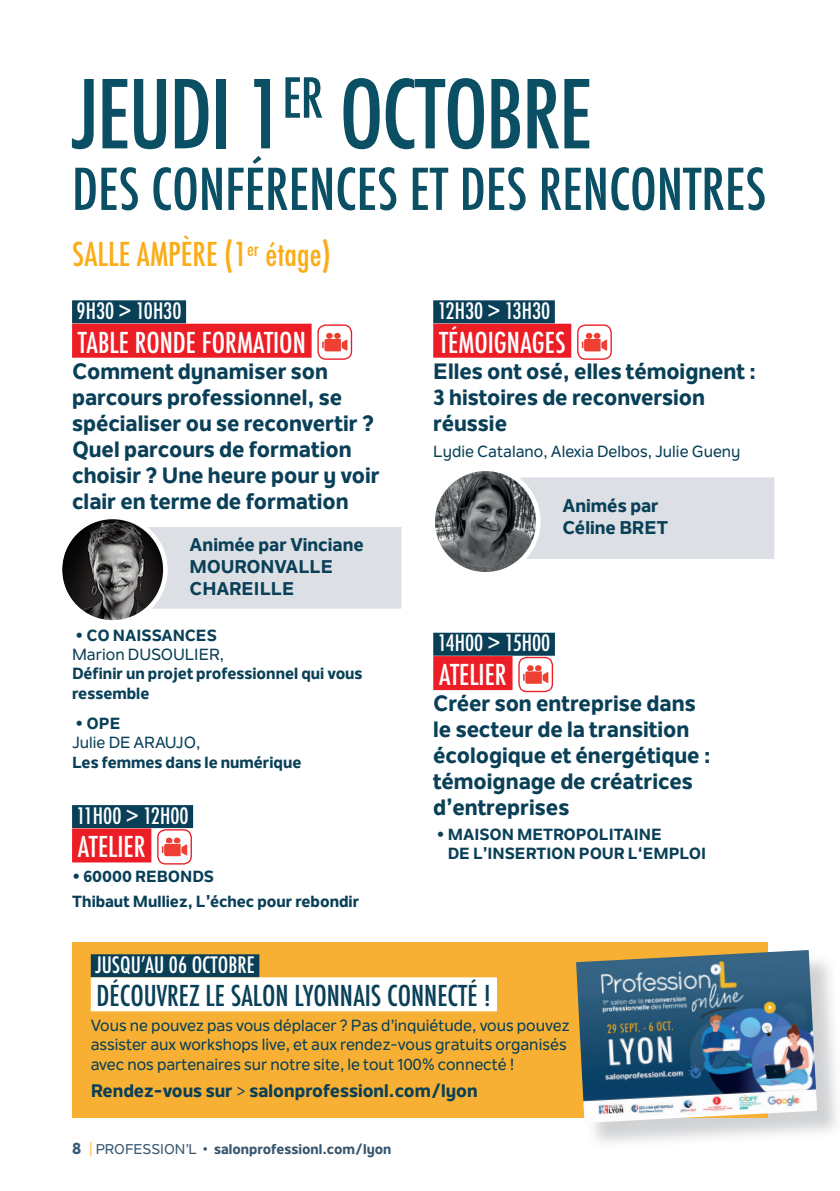
<style>
.page{position:relative;width:840px;height:1191px;background:#fff}
.page>*{position:absolute;margin:0;border:0;box-sizing:border-box;transform-origin:0 0}
.t1{font:500 condensed 92px "Futura";letter-spacing:-.02em;color:#0b4f64}
.t2{font:500 condensed 56px "Futura";color:#0b4f64}
.t3{font:500 condensed 32px "Futura";color:#faad19}
.t4{font:500 condensed 28px "Futura";color:#fff}
.t5{font:500 condensed 28px "Futura";color:#094058}
.t6{font:800 22px/26px "Nolan Next";color:#094058}
.t7{font:500 condensed 22px "Futura";color:#fff}
.t8{font:800 18.2px/22px "Nolan Next";color:#094058}
.t9{font:800 18px "Nolan Next";color:#094058}
.t10{font:500 16px/19.2px "Nolan Next";color:#094058}
.t11{font:800 16px/19.2px "Nolan Next";color:#094058}
.t12{font:800 14px "Nolan Next";color:#38576f}
.s1{font-weight:400}
.s2{font-size:16px}
.s3{font-weight:500;color:#fdbc4b}
.s4{font-weight:500}
</style>
<div class="page">
<div style="left:72px;top:300px;width:114px;height:23px;background:#094058"></div>
<div style="left:72px;top:324px;width:239px;height:34px;background:#ed1d26"></div>
<svg style="left:322px;top:333px;width:25px;height:18px"></svg>
<div style="left:317px;top:324px;width:35px;height:36px;border:1px solid #ed1d26;border-radius:8px"></div>
<div style="left:433px;top:300px;width:121px;height:23px;background:#094058"></div>
<div style="left:433px;top:324px;width:138px;height:34px;background:#ed1d26"></div>
<div style="left:433px;top:632px;width:121px;height:23px;background:#094058"></div>
<div style="left:433px;top:656px;width:79px;height:34px;background:#ed1d26"></div>
<svg style="left:581px;top:333px;width:25px;height:18px"></svg>
<div style="left:576px;top:324px;width:35px;height:36px;border:1px solid #ed1d26;border-radius:8px"></div>
<svg style="left:523px;top:665px;width:25px;height:19px"></svg>
<div style="left:518px;top:657px;width:34px;height:35px;border:1px solid #ed1d26;border-radius:8px"></div>
<div style="left:155px;top:527px;width:246px;height:81px;background:#dcdfe4"></div>
<div style="left:538px;top:477px;width:235px;height:82px;background:#dcdfe4"></div>
<img style="left:63px;top:569px;width:92px;height:49px">
<img style="left:141px;top:527px;width:24px;height:43px">
<div style="left:57px;top:514px;width:110px;height:110px;border:5px solid #fff;border-radius:50%"></div>
<div style="left:72px;top:941px;width:695px;height:176px;background:#f7b033"></div>
<div style="left:91px;top:954px;width:168px;height:23px;background:#094058"></div>
<div style="left:91px;top:977px;width:405px;height:34px;background:#fff"></div>
<img style="left:575px;top:950px;width:241px;height:173px">
<img style="left:436px;top:472px;width:83px;height:98px">
<img style="left:514px;top:477px;width:24px;height:82px">
<div style="left:430px;top:466px;width:110px;height:110px;border:5px solid #fff;border-radius:50%"></div>
<div style="left:72px;top:805px;width:121px;height:23px;background:#094058"></div>
<div style="left:72px;top:828px;width:79px;height:34px;background:#ed1d26"></div>
<svg style="left:162px;top:837px;width:25px;height:19px"></svg>
<div style="left:157px;top:829px;width:35px;height:35px;border:1px solid #ed1d26;border-radius:8px"></div>
<h1 class="t1" style="left:72px;top:55px;width:521px">JEUDI 1<sup>ER</sup> OCTOBRE</h1>
<h2 class="t2" style="left:72px;top:153px;width:695px">DES CONFÉRENCES ET DES RENCONTRES</h2>
<h3 class="t3" style="left:72px;top:234px;width:260px">SALLE AMPÈRE (1<sup>er</sup> étage)</h3>
<p class="t7" style="left:77px;top:297px;width:106px">9H30 &gt; 10H30</p>
<p class="t4" style="left:78px;top:324px;width:229px">TABLE RONDE FORMATION</p>
<p class="t6" style="left:72px;top:358px;width:309px">Comment dynamiser son parcours professionnel, se spécialiser ou se reconvertir ?<br>Quel parcours de formation choisir ? Une heure pour y voir clair en terme de formation</p>
<p class="t8" style="left:189px;top:533px;width:175px">Animée par Vinciane<br>MOURONVALLE<br>CHAREILLE</p>
<p class="t11" style="left:75px;top:625px;width:143px">• CO NAISSANCES</p>
<p class="t10" style="left:72px;top:645px;width:153px">Marion DUSOULIER,</p>
<p class="t11" style="left:72px;top:664px;width:292px">Définir un projet professionnel qui vous ressemble</p>
<p class="t11" style="left:75px;top:714px;width:47px">• OPE</p>
<p class="t10" style="left:72px;top:733px;width:130px">Julie DE ARAUJO,</p>
<p class="t11" style="left:72px;top:752px;width:231px">Les femmes dans le numérique</p>
<p class="t7" style="left:77px;top:801px;width:113px">11H00 &gt; 12H00</p>
<p class="t4" style="left:78px;top:829px;width:69px">ATELIER</p>
<p class="t11" style="left:72px;top:864px;width:288px;line-height:24.8px">• 60000 REBONDS<br>Thibaut Mulliez, L’échec pour rebondir</p>
<p class="t7" style="left:437px;top:297px;width:114px">12H30 &gt; 13H30</p>
<p class="t4" style="left:439px;top:324px;width:128px">TÉMOIGNAGES</p>
<p class="t6" style="left:433px;top:358px;width:324px">Elles ont osé, elles témoignent :<br>3 histoires de reconversion réussie</p>
<p class="t10" style="left:433px;top:441px;width:308px">Lydie Catalano, Alexia Delbos, Julie Gueny</p>
<p class="t8" style="left:562px;top:494px;width:107px">Animés par<br>Céline BRET</p>
<p class="t7" style="left:437px;top:629px;width:114px">14H00 &gt; 15H00</p>
<p class="t4" style="left:439px;top:657px;width:69px">ATELIER</p>
<p class="t6" style="left:433px;top:690px;width:279px">Créer son entreprise dans le secteur de la transition écologique et énergétique : témoignage de créatrices d’entreprises</p>
<p class="t11" style="left:447px;top:824px;width:260px;text-indent:-11px">• MAISON METROPOLITAINE<br>DE L’INSERTION POUR L‘EMPLOI</p>
<p class="t7" style="left:95px;top:950px;width:161px">JUSQUʼAU 06 OCTOBRE</p>
<p class="t5" style="left:97px;top:978px;width:396px">DÉCOUVREZ LE SALON LYONNAIS CONNECTÉ !</p>
<p class="t10" style="left:91px;top:1016px;width:480px">Vous ne pouvez pas vous déplacer ? Pas d’inquiétude, vous pouvez assister aux workshops live, et aux rendez-vous gratuits organisés avec nos partenaires sur notre site, le tout 100% connecté !</p>
<p class="t9" style="left:91px;top:1079px;width:388px">Rendez-vous sur <span class="s1">&gt;</span> salonprofessionl.com/lyon</p>
<p class="t12" style="left:72px;top:1140px;width:321px"><span class="s2">8</span> <span class="s3">|</span> <span class="s4">PROFESSION’L •</span> salonprofessionl.com/lyon</p>
</div>
